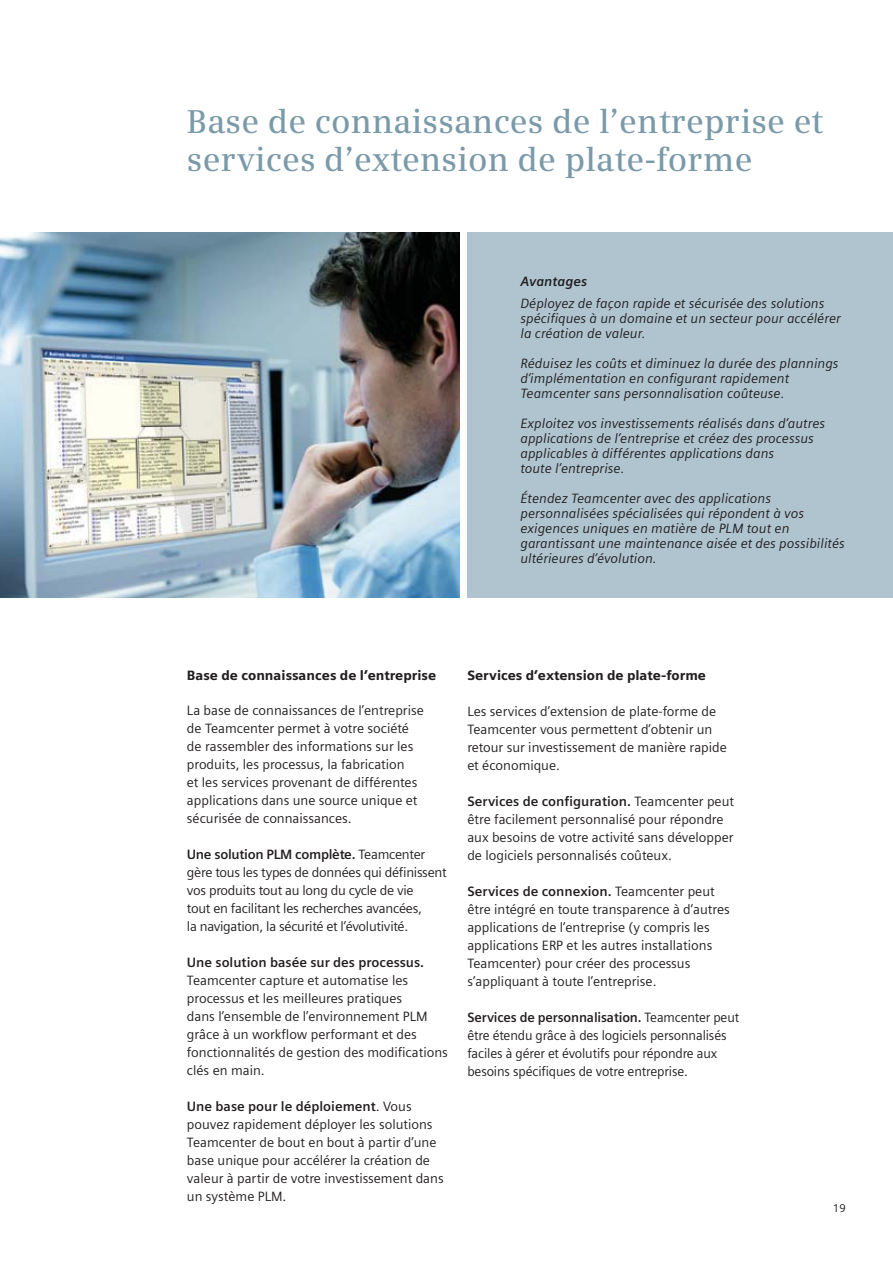
<style>
.page{position:relative;width:893px;height:1263px;background:#fff}
.page>*{position:absolute;margin:0;border:0;box-sizing:border-box;transform-origin:0 0}
.t1{font:600 33px/38.2px "Siemens Serif";letter-spacing:.005em;color:#7b9aa9}
.t2{font:13.5px/18px "Siemens Sans";color:#231f20}
.t3{font:italic 13.5px/15px "Siemens Sans";color:#231f20}
.t4{font:13.5px/18px "Siemens Sans";letter-spacing:-.02em;color:#231f20}
.t5{font:900 13.5px "Siemens Sans";color:#231f20}
.t6{font:700 13.5px "Siemens Sans";color:#231f20}
.t7{font:italic 700 13.5px "Siemens Sans";color:#231f20}
.t8{font:11.25px "Siemens Sans";color:#231f20}
.s1{font-weight:700}
</style>
<div class="page">
<div style="left:467px;top:232px;width:425px;height:366px;background:#afc4cf"></div>
<img style="left:0;top:232px;width:459px;height:366px">
<h1 class="t1" style="left:187px;top:105px;width:638px">Base de connaissances de l’entreprise et services d’extension de plate-forme</h1>
<p class="t7" style="left:520px;top:274px;width:68px">Avantages</p>
<p class="t3" style="left:520px;top:297px;width:322px">Déployez de façon rapide et sécurisée des solutions spécifiques à un domaine et un secteur pour accélérer la création de valeur.</p>
<p class="t3" style="left:520px;top:357px;width:320px">Réduisez les coûts et diminuez la durée des plannings d’implémentation en configurant rapidement<br>Teamcenter sans personnalisation coûteuse.</p>
<p class="t3" style="left:520px;top:417px;width:306px">Exploitez vos investissements réalisés dans d’autres applications de l’entreprise et créez des processus applicables à différentes applications dans<br>toute l’entreprise.</p>
<p class="t3" style="left:520px;top:492px;width:326px">Étendez Teamcenter avec des applications personnalisées spécialisées qui répondent à vos exigences uniques en matière de PLM tout en garantissant une maintenance aisée et des possibilités ultérieures d’évolution.</p>
<p class="t5" style="left:187px;top:668px;width:251px">Base de connaissances de l’entreprise</p>
<p class="t2" style="left:187px;top:703px;width:238px">La base de connaissances de l’entreprise de Teamcenter permet à votre société de rassembler des informations sur les produits, les processus, la fabrication<br>et les services provenant de différentes applications dans une source unique et sécurisée de connaissances.</p>
<p class="t4" style="left:187px;top:847px;width:261px"><span class="s1">Une solution PLM complète.</span> Teamcenter gère tous les types de données qui définissent vos produits tout au long du cycle de vie<br>tout en facilitant les recherches avancées,<br>la navigation, la sécurité et l’évolutivité.</p>
<p class="t6" style="left:187px;top:957px;width:239px">Une solution basée sur des processus.</p>
<p class="t2" style="left:187px;top:973px;width:262px">Teamcenter capture et automatise les processus et les meilleures pratiques<br>dans l’ensemble de l’environnement PLM grâce à un workflow performant et des fonctionnalités de gestion des modifications clés en main.</p>
<p class="t2" style="left:187px;top:1099px;width:258px"><span class="s1">Une base pour le déploiement</span>. Vous pouvez rapidement déployer les solutions Teamcenter de bout en bout à partir d’une base unique pour accélérer la création de valeur à partir de votre investissement dans un système PLM.</p>
<p class="t5" style="left:467px;top:667px;width:240px">Services d’extension de plate-forme</p>
<p class="t2" style="left:467px;top:703px;width:261px">Les services d’extension de plate-forme de Teamcenter vous permettent d’obtenir un retour sur investissement de manière rapide et économique.</p>
<p class="t2" style="left:467px;top:793px;width:268px"><span class="s1">Services de configuration.</span> Teamcenter peut être facilement personnalisé pour répondre aux besoins de votre activité sans développer de logiciels personnalisés coûteux.</p>
<p class="t2" style="left:467px;top:883px;width:264px"><span class="s1">Services de connexion.</span> Teamcenter peut être intégré en toute transparence à d’autres applications de l’entreprise (y compris les applications ERP et les autres installations Teamcenter) pour créer des processus s’appliquant à toute l’entreprise.</p>
<p class="t2" style="left:467px;top:1009px;width:273px"><span class="s1">Services de personnalisation.</span> Teamcenter peut être étendu grâce à des logiciels personnalisés faciles à gérer et évolutifs pour répondre aux besoins spécifiques de votre entreprise.</p>
<p class="t8" style="left:833px;top:1204px;width:15px">19</p>
</div>
